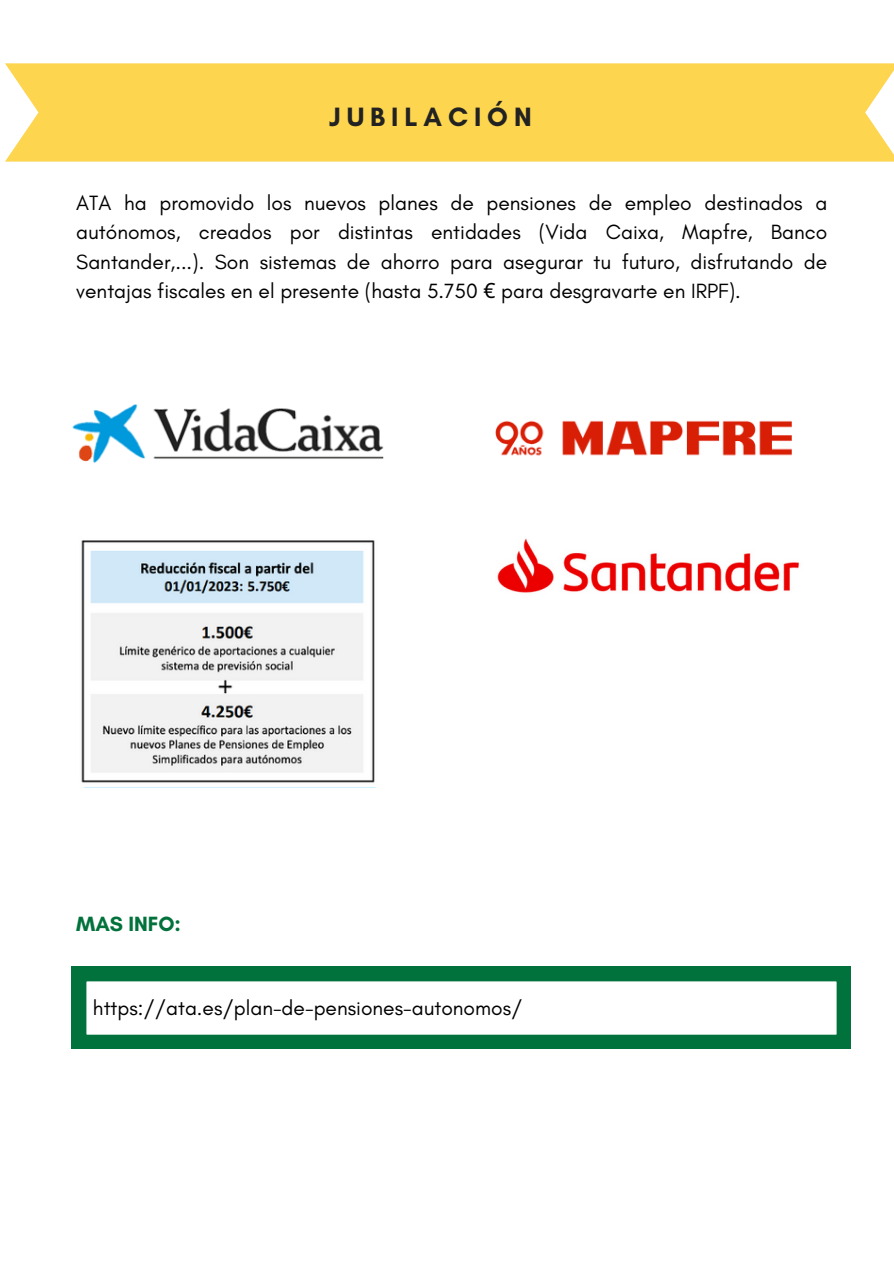
<style>
.page{position:relative;width:894px;height:1264px;background:#fff}
.page>*{position:absolute;margin:0;border:0;box-sizing:border-box;transform-origin:0 0}
.t1{font:700 27px "Glacial Indifference";letter-spacing:.22em;color:#222}
.t2{font:21px/29.2px "Glacial Indifference";color:#000;text-align:justify}
.t3{font:700 21px "Glacial Indifference";color:#02723c}
.s1{font-family:"Noto Sans"}
</style>
<div class="page">
<img style="left:72px;top:404px;width:312px;height:59px">
<img style="left:81px;top:540px;width:294px;height:243px">
<img style="left:495px;top:420px;width:297px;height:36px">
<img style="left:497px;top:538px;width:302px;height:55px">
<svg style="left:72px;top:966px;width:778px;height:82px"></svg>
<div style="left:5px;top:63px;width:888px;height:99px;background:#fdd54f"></div>
<p class="t1" style="left:329px;top:100px;width:204px">JUBILACIÓN</p>
<h1 class="t2" style="left:76px;top:188px;width:752px">ATA ha promovido los nuevos planes de pensiones de empleo destinados a autónomos, creados por distintas entidades (Vida Caixa, Mapfre, Banco Santander,...). Son sistemas de ahorro para asegurar tu futuro, disfrutando de ventajas fiscales en el presente (hasta 5.750 <span class="s1">€</span> para desgravarte en IRPF).</h1>
<p class="t3" style="left:76px;top:911px;width:106px">MAS INFO:</p>
<p class="t2" style="left:93px;top:992px;width:431px">https://ata.es/plan-de-pensiones-autonomos/</p>
</div>
